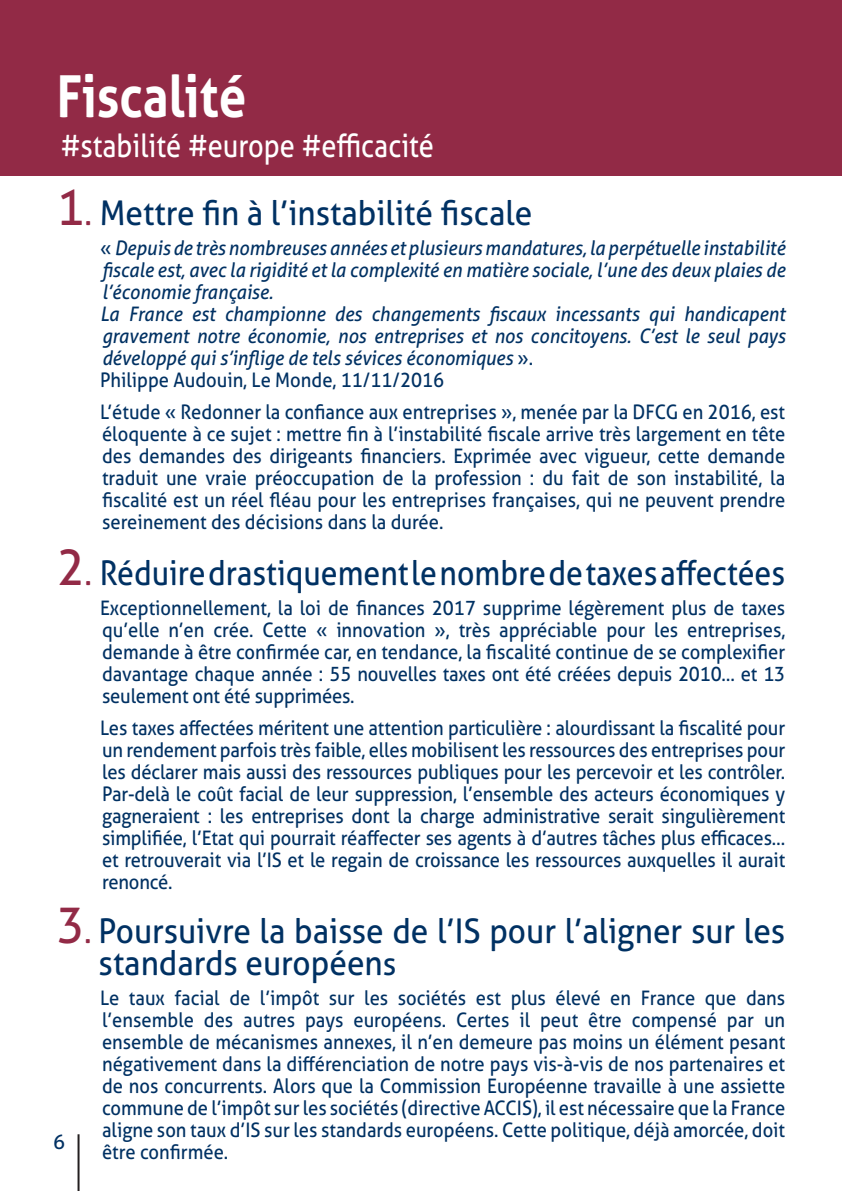
<style>
.page{position:relative;width:842px;height:1191px;background:#fff}
.page>*{position:absolute;margin:0;border:0;box-sizing:border-box;transform-origin:0 0}
.t1{font:700 58px "Aller";color:#fff;scale:.85 1}
.t2{font:34px/32px "Aller";color:#003163;scale:.93 1}
.t3{font:34px "Aller";color:#003163;scale:.89 1}
.t4{font:32px "Aller";color:#fff;scale:.85 1}
.t5{font:20px/22px "Aller";letter-spacing:-.01em;color:#003163;text-align:justify;scale:.92 1}
.t6{font:italic 20px/22px "Aller";color:#003163;scale:.92 1}
.t7{font:20px "Aller";letter-spacing:-.01em;color:#003163}
.s1{font-size:50px;color:#922a46}
.s2{color:#922a46}
.s3{font-style:normal}
.s4{font-size:32px}
</style>
<div class="page">
<hr style="left:78px;top:1134px;width:2px;height:57px;background:#231f20">
<div style="left:0;top:0;width:842px;height:176px;background:#922a46"></div>
<h1 class="t1" style="left:57px;top:61px;width:225px">Fiscalité</h1>
<h3 class="t4" style="left:60px;top:126px;width:441px">#stabilité #europe #efficacité</h3>
<h2 class="t2" style="left:57px;top:197px;width:513px"><span class="s1">1</span><span class="s2">.</span> Mettre fin à l’instabilité fiscale</h2>
<p class="t6" style="left:100px;top:237px;width:746px"><span class="s3">«</span> Depuis de très nombreuses années et plusieurs mandatures, la perpétuelle instabilité fiscale est, avec la rigidité et la complexité en matière sociale, l’une des deux plaies de l’économie française.<br>La France est championne des changements fiscaux incessants qui handicapent gravement notre économie, nos entreprises et nos concitoyens. C’est le seul pays développé qui s’inflige de tels sévices économiques <span class="s3">».<br>Philippe Audouin, Le Monde, 11/11/2016</span></p>
<p class="t5" style="left:100px;top:401px;width:746px">L’étude « Redonner la confiance aux entreprises », menée par la DFCG en 2016, est éloquente à ce sujet : mettre fin à l’instabilité fiscale arrive très largement en tête des demandes des dirigeants financiers. Exprimée avec vigueur, cette demande traduit une vraie préoccupation de la profession : du fait de son instabilité, la fiscalité est un réel fléau pour les entreprises françaises, qui ne peuvent prendre sereinement des décisions dans la durée.</p>
<h2 class="t3" style="left:57px;top:552px;width:820px"><span class="s1">2</span><span class="s2">.</span> Réduire drastiquement le nombre de taxes affectées</h2>
<p class="t5" style="left:100px;top:597px;width:746px">Exceptionnellement, la loi de finances 2017 supprime légèrement plus de taxes qu’elle n’en crée. Cette « innovation », très appréciable pour les entreprises, demande à être confirmée car, en tendance, la fiscalité continue de se complexifier davantage chaque année : 55 nouvelles taxes ont été créées depuis 2010… et 13 seulement ont été supprimées.</p>
<p class="t5" style="left:100px;top:717px;width:746px">Les taxes affectées méritent une attention particulière : alourdissant la fiscalité pour un rendement parfois très faible, elles mobilisent les ressources des entreprises pour les déclarer mais aussi des ressources publiques pour les percevoir et les contrôler.<br>Par-delà le coût facial de leur suppression, l’ensemble des acteurs économiques y gagneraient : les entreprises dont la charge administrative serait singulièrement simplifiée, l’Etat qui pourrait réaffecter ses agents à d’autres tâches plus efficaces… et retrouverait via l’IS et le regain de croissance les ressources auxquelles il aurait renoncé.</p>
<h2 class="t2" style="left:99px;top:915px;width:740px;text-indent:-42px"><span class="s1">3</span><span class="s2">.</span> Poursuivre la baisse de l’IS pour l’aligner sur les standards européen<span class="s4">s</span></h2>
<p class="t5" style="left:100px;top:987px;width:746px">Le taux facial de l’impôt sur les sociétés est plus élevé en France que dans l’ensemble des autres pays européens. Certes il peut être compensé par un ensemble de mécanismes annexes, il n’en demeure pas moins un élément pesant négativement dans la différenciation de notre pays vis-à-vis de nos partenaires et de nos concurrents. Alors que la Commission Européenne travaille à une assiette commune de l’impôt sur les sociétés (directive ACCIS), il est nécessaire que la France aligne son taux d’IS sur les standards européens. Cette politique, déjà amorcée, doit être confirmée.</p>
<p class="t7" style="left:53px;top:1129px;width:13px">6</p>
</div>
